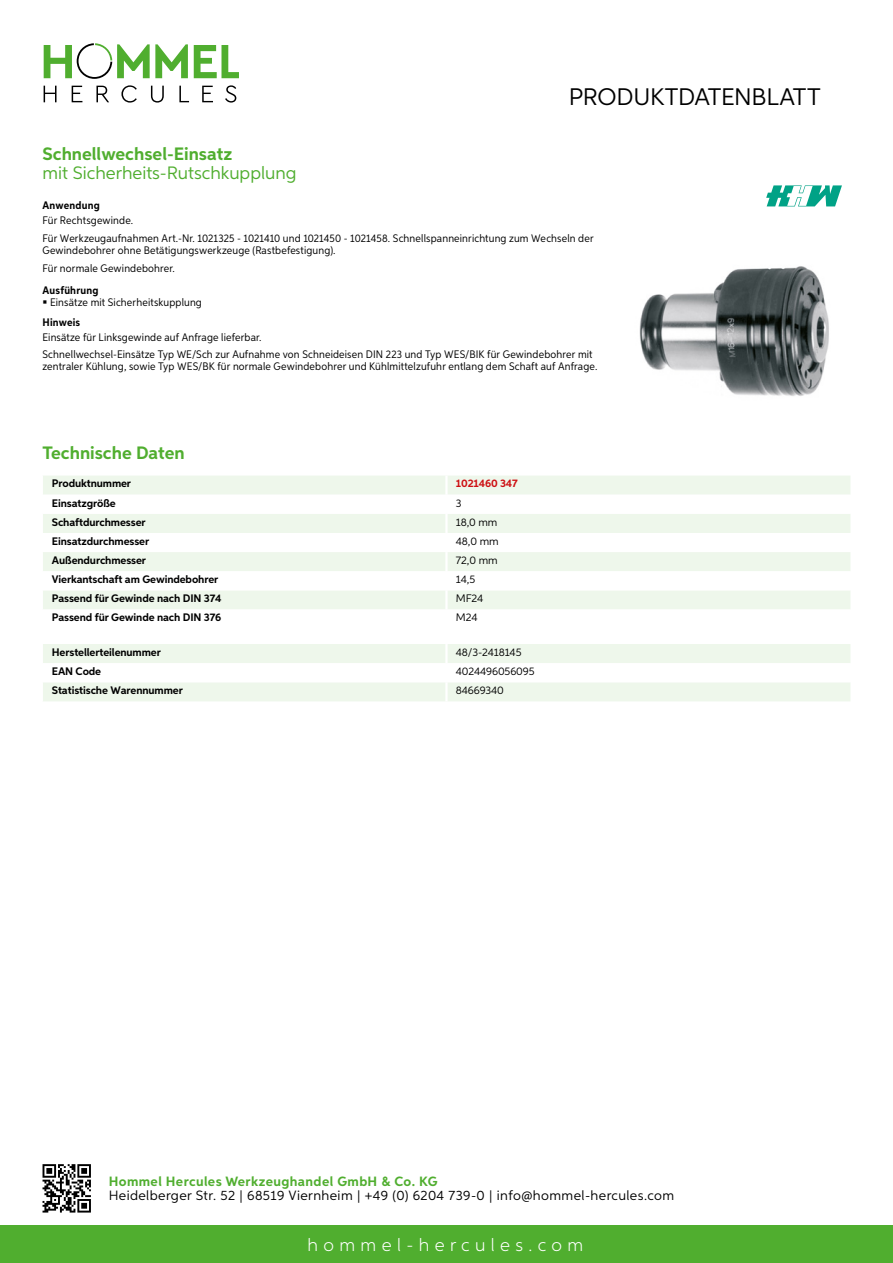
<style>
.page{position:relative;width:893px;height:1263px;background:#fff}
.page>*{position:absolute;margin:0;border:0;box-sizing:border-box;transform-origin:0 0}
.t1{font:24px "Aspira";letter-spacing:-.01em;color:#000}
.t2{font:700 18px "Aspira";color:#50ae2f}
.t3{font:18px "Aspira";color:#50ae2f}
.t4{font:300 18px "Aspira";letter-spacing:.3em;color:#fff}
.t5{font:13.5px "Aspira";letter-spacing:.03em;color:#000}
.t6{font:700 13.5px "Aspira";letter-spacing:.03em;color:#50ae2f}
.t7{font:10.95px/17.5px "Aspira Nar";letter-spacing:.015em;color:#000}
.t8{font:700 10.95px "Aspira";letter-spacing:-.01em;color:#000}
.t9{font:10.95px "Aspira";letter-spacing:-.01em;color:#000}
.t10{font:700 10.95px "Aspira Nar";letter-spacing:.02em;color:#000}
.t11{font:700 10.95px "Aspira";letter-spacing:-.01em;color:#cd1013}
</style>
<div class="page">
<div style="left:0;top:1226px;width:893px;height:37px;background:#50ae2f"></div>
<svg style="left:43px;top:1164px;width:48px;height:48px"></svg>
<svg style="left:194px;top:45px;width:45px;height:33px"></svg>
<svg style="left:44px;top:43px;width:144px;height:36px"></svg>
<svg style="left:44px;top:86px;width:13px;height:16px"></svg>
<svg style="left:72px;top:86px;width:10px;height:16px"></svg>
<svg style="left:96px;top:86px;width:13px;height:16px"></svg>
<svg style="left:121px;top:85px;width:16px;height:18px"></svg>
<svg style="left:151px;top:86px;width:13px;height:17px"></svg>
<svg style="left:179px;top:86px;width:10px;height:16px"></svg>
<svg style="left:202px;top:86px;width:11px;height:16px"></svg>
<svg style="left:225px;top:85px;width:11px;height:18px"></svg>
<div style="left:43px;top:476px;width:807px;height:18px;background:#eef7eb"></div>
<svg style="left:43px;top:514px;width:807px;height:95px;fill:#eef7eb"></svg>
<hr style="left:445px;top:475px;width:3px;height:20px;background:#fff">
<hr style="left:445px;top:514px;width:3px;height:19px;background:#fff">
<hr style="left:445px;top:533px;width:3px;height:19px;background:#fff">
<hr style="left:445px;top:552px;width:3px;height:19px;background:#fff">
<hr style="left:445px;top:571px;width:3px;height:19px;background:#fff">
<hr style="left:445px;top:590px;width:3px;height:19px;background:#fff">
<svg style="left:43px;top:644px;width:807px;height:57px"></svg>
<hr style="left:445px;top:682px;width:3px;height:19px;background:#fff">
<img style="left:639px;top:266px;width:190px;height:130px">
<svg style="left:766px;top:185px;width:76px;height:21px"></svg>
<h1 class="t1" style="left:569px;top:82px;width:253px">Produktdatenblatt</h1>
<h2 class="t2" style="left:43px;top:142px;width:191px">Schnellwechsel-Einsatz</h2>
<h2 class="t3" style="left:43px;top:162px;width:256px">mit Sicherheits-Rutschkupplung</h2>
<p class="t10" style="left:43px;top:199px;width:59px">Anwendung</p>
<p class="t7" style="left:43px;top:212px;width:553px">Für Rechtsgewinde.<br>Für Werkzeugaufnahmen Art.-Nr. 1021325 - 1021410 und 1021450 - 1021458. Schnellspanneinrichtung zum Wechseln der</p>
<p class="t7" style="left:43px;top:241px;width:294px">Gewindebohrer ohne Betätigungswerkzeuge (Rastbefestigung).<br>Für normale Gewindebohrer.</p>
<p class="t10" style="left:43px;top:283px;width:58px">Ausführung</p>
<p class="t7" style="left:50px;top:294px;width:153px">Einsätze mit Sicherheitskupplung</p>
<p class="t10" style="left:43px;top:315px;width:39px">Hinweis</p>
<p class="t7" style="left:43px;top:328px;width:552px">Einsätze für Linksgewinde auf Anfrage lieferbar.<br>Schnellwechsel-Einsätze Typ WE/Sch zur Aufnahme von Schneideisen DIN 223 und Typ WES/BIK für Gewindebohrer mit</p>
<p class="t7" style="left:43px;top:358px;width:556px">zentraler Kühlung, sowie Typ WES/BK für normale Gewindebohrer und Kühlmittelzufuhr entlang dem Schaft auf Anfrage.</p>
<h2 class="t2" style="left:43px;top:441px;width:144px">Technische Daten</h2>
<p class="t8" style="left:52px;top:477px;width:81px">Produktnummer</p>
<p class="t11" style="left:456px;top:477px;width:63px">1021460 347</p>
<p class="t8" style="left:52px;top:496px;width:65px">Einsatzgröße</p>
<p class="t9" style="left:456px;top:496px;width:7px">3</p>
<p class="t8" style="left:52px;top:515px;width:95px">Schaftdurchmesser</p>
<p class="t9" style="left:456px;top:515px;width:43px">18,0 mm</p>
<p class="t8" style="left:52px;top:534px;width:99px">Einsatzdurchmesser</p>
<p class="t9" style="left:456px;top:534px;width:44px">48,0 mm</p>
<p class="t8" style="left:52px;top:553px;width:96px">Außendurchmesser</p>
<p class="t9" style="left:456px;top:554px;width:43px">72,0 mm</p>
<p class="t8" style="left:52px;top:573px;width:168px">Vierkantschaft am Gewindebohrer</p>
<p class="t9" style="left:456px;top:573px;width:21px">14,5</p>
<p class="t8" style="left:52px;top:592px;width:171px">Passend für Gewinde nach DIN 374</p>
<p class="t9" style="left:456px;top:592px;width:29px">MF24</p>
<p class="t8" style="left:52px;top:611px;width:171px">Passend für Gewinde nach DIN 376</p>
<p class="t9" style="left:456px;top:611px;width:23px">M24</p>
<p class="t8" style="left:52px;top:645px;width:111px">Herstellerteilenummer</p>
<p class="t9" style="left:456px;top:645px;width:67px">48/3-2418145</p>
<p class="t8" style="left:52px;top:665px;width:51px">EAN Code</p>
<p class="t9" style="left:456px;top:665px;width:80px">4024496056095</p>
<p class="t8" style="left:52px;top:684px;width:132px">Statistische Warennummer</p>
<p class="t9" style="left:456px;top:684px;width:50px">84669340</p>
<p class="t6" style="left:109px;top:1172px;width:330px">Hommel Hercules Werkzeughandel GmbH &amp; Co. KG</p>
<p class="t5" style="left:109px;top:1187px;width:567px">Heidelberger Str. 52 | 68519 Viernheim | +49 (0) 6204 739-0 | info@hommel-hercules.com</p>
<h2 class="t4" style="left:307px;top:1234px;width:277px">hommel-hercules.com</h2>
</div>
